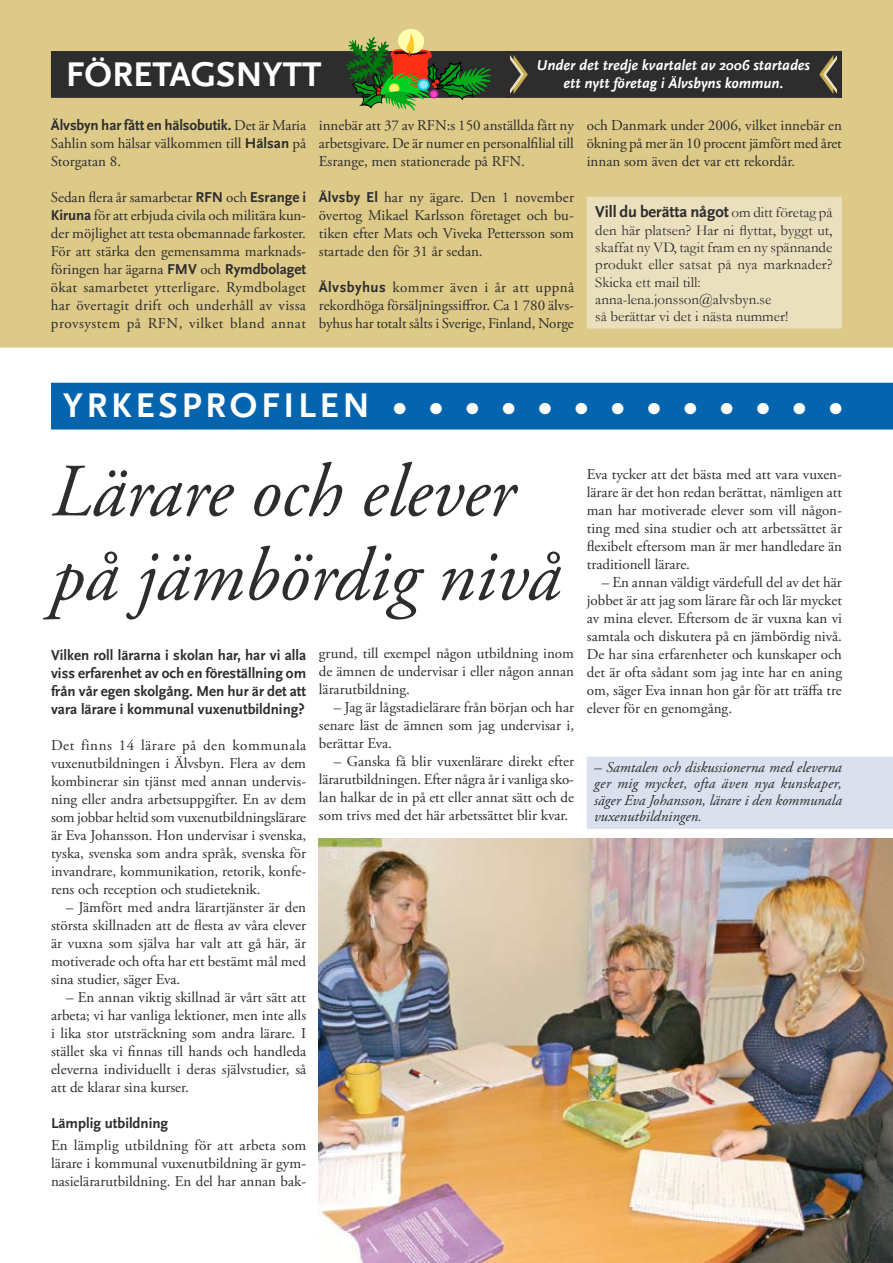
<style>
.page{position:relative;width:893px;height:1263px;background:#fff}
.page>*{position:absolute;margin:0;border:0;box-sizing:border-box;transform-origin:0 0}
.t1{font:italic 75px/84px "Adobe Garamond Pro";color:#2d2d2d}
.t2{font:700 36px "Scala Sans";letter-spacing:.1em;color:#fff}
.t3{font:700 36px "Scala Sans";color:#fff}
.t4{font:700 16.5px "Scala Sans";letter-spacing:-.005em;color:#2d2d2d}
.t5{font:15px/18px "Adobe Garamond Pro";color:#2d2d2d;text-align:justify}
.t6{font:700 15px/18px "Scala Sans";color:#2d2d2d;text-align:justify}
.t7{font:15px/17.2px "Garamond";color:#2d2d2d}
.t8{font:italic 15px/16.5px "Adobe Garamond Pro";color:#2d2d2d;text-align:justify}
.t9{font:italic 700 15px/18px "Scala Sans";color:#fff;text-align:center}
.s1{font-family:"Adobe Garamond Pro";font-weight:400}
.s2{font-family:"Scala Sans";font-weight:700}
.s3{font-family:"Garamond";font-weight:400;font-size:15px}
</style>
<div class="page">
<div style="left:0;top:0;width:893px;height:348px;background:#ddc988"></div>
<div style="left:52px;top:53px;width:788px;height:43px;background:#2d2d2d"></div>
<div style="left:51px;top:51px;width:791px;height:47px;border:3px solid #2d2d2d"></div>
<div style="left:588px;top:198px;width:252px;height:129px;background:#ebe0be"></div>
<div style="left:587px;top:197px;width:255px;height:132px;border:3px solid #ebe0be"></div>
<svg style="left:505px;top:47px;width:23px;height:51px"></svg>
<div style="left:505px;top:51px;width:5px;height:46px;background:#2d2d2d"></div>
<svg style="left:819px;top:51px;width:23px;height:51px"></svg>
<div style="left:837px;top:52px;width:5px;height:46px;background:#2d2d2d"></div>
<div style="left:51px;top:383px;width:842px;height:46px;background:#0464ae"></div>
<img style="left:319px;top:838px;width:574px;height:425px">
<div style="left:587px;top:756px;width:306px;height:73px;background:#dae0ee"></div>
<svg style="left:346px;top:29px;width:146px;height:82px"></svg>
<h2 class="t3" style="left:66px;top:55px;width:257px">FÖRETAGSNYTT</h2>
<p class="t9" style="left:537px;top:57px;width:275px">Under det tredje kvartalet av 2006 startades ett nytt företag i Älvsbyns kommun.</p>
<p class="t6" style="left:51px;top:117px;width:257px">Älvsbyn har fått en hälsobutik. <span class="s1">Det är Maria</span></p>
<p class="t5" style="left:51px;top:135px;width:257px">Sahlin som hälsar välkommen till <span class="s2">Hälsan</span> på<br>Storgatan 8.</p>
<p class="t5" style="left:51px;top:189px;width:257px">Sedan flera år samarbetar <span class="s2">RFN</span> och <span class="s2">Esrange i Kiruna</span> för att erbjuda civila och militära kun&shy;der möjlighet att testa obemannade farkoster.<br>För att stärka den gemensamma marknads&shy;föringen har ägarna <span class="s2">FMV</span> och <span class="s2">Rymdbolaget </span>ökat samarbetet ytterligare. Rymdbolaget har övertagit drift och underhåll av vissa provsystem på RFN, vilket bland annat</p>
<p class="t5" style="left:319px;top:117px;width:257px">innebär att 37 av RFN:s 150 anställda fått ny arbetsgivare. De är numer en personalfilial till Esrange, men stationerade på RFN.</p>
<p class="t5" style="left:319px;top:189px;width:257px"><span class="s2">Älvsby El</span> har ny ägare. Den 1 november övertog Mikael Karlsson företaget och bu&shy;tiken efter Mats och Viveka Pettersson som startade den för 31 år sedan.</p>
<p class="t5" style="left:319px;top:279px;width:257px"><span class="s2">Älvsbyhus</span> kommer även i år att uppnå rekordhöga försäljningssiffror. Ca 1 780 älvs&shy;byhus har totalt sålts i Sverige, Finland, Norge</p>
<p class="t5" style="left:587px;top:117px;width:257px">och Danmark under 2006, vilket innebär en ökning på mer än 10 procent jämfört med året innan som även det var ett rekordår.</p>
<p class="t4" style="left:595px;top:203px;width:239px">Vill du berätta något <span class="s3">om ditt företag på</span></p>
<p class="t7" style="left:595px;top:221px;width:239px">den här platsen? Har ni flyttat, byggt ut, skaffat ny VD, tagit fram en ny spännande produkt eller satsat på nya marknader?<br>Skicka ett mail till: anna-lena.jonsson@alvsbyn.se<br>så berättar vi det i nästa nummer!</p>
<h2 class="t2" style="left:63px;top:386px;width:780px">YRKESPROFILEN • • • • • • • • • • • • •</h2>
<h1 class="t1" style="left:51px;top:452px;width:511px">Lärare och elever på jämbördig nivå</h1>
<p class="t5" style="left:319px;top:645px;width:257px">grund, till exempel någon utbildning inom de ämnen de undervisar i eller någon annan lärarutbildning.</p>
<p class="t5" style="left:319px;top:699px;width:257px;text-indent:15px">– Jag är lågstadielärare från början och har senare läst de ämnen som jag undervisar i, berättar Eva.</p>
<p class="t5" style="left:319px;top:753px;width:257px;text-indent:15px">– Ganska få blir vuxenlärare direkt efter lärarutbildningen. Efter några år i vanliga sko&shy;lan halkar de in på ett eller annat sätt och de som trivs med det här arbetssättet blir kvar.</p>
<p class="t8" style="left:594px;top:759px;width:249px">– Samtalen och diskussionerna med eleverna ger mig mycket, ofta även nya kunskaper, säger Eva Johansson, lärare i den kommunala vuxenutbildningen.</p>
<p class="t5" style="left:587px;top:465px;width:257px">Eva tycker att det bästa med att vara vuxen&shy;lärare är det hon redan berättat, nämligen att man har motiverade elever som vill någon&shy;ting med sina studier och att arbetssättet är flexibelt eftersom man är mer handledare än traditionell lärare.</p>
<p class="t5" style="left:587px;top:573px;width:257px;text-indent:15px">– En annan väldigt värdefull del av det här jobbet är att jag som lärare får och lär mycket av mina elever. Eftersom de är vuxna kan vi samtala och diskutera på en jämbördig nivå.<br>De har sina erfarenheter och kunskaper och det är ofta sådant som jag inte har en aning om, säger Eva innan hon går för att träffa tre elever för en genomgång.</p>
<p class="t6" style="left:51px;top:646px;width:257px">Vilken roll lärarna i skolan har, har vi alla viss erfarenhet av och en föreställning om från vår egen skolgång. Men hur är det att vara lärare i kommunal vuxenutbildning?</p>
<p class="t5" style="left:51px;top:736px;width:257px">Det finns 14 lärare på den kommunala vuxenutbildningen i Älvsbyn. Flera av dem kombinerar sin tjänst med annan undervis&shy;ning eller andra arbetsuppgifter. En av dem som jobbar heltid som vuxenutbildningslärare är Eva Johansson. Hon undervisar i svenska, tyska, svenska som andra språk, svenska för invandrare, kommunikation, retorik, konfe&shy;rens och reception och studieteknik.</p>
<p class="t5" style="left:51px;top:898px;width:257px;text-indent:15px">– Jämfört med andra lärartjänster är den största skillnaden att de flesta av våra elever är vuxna som själva har valt att gå här, är motiverade och ofta har ett bestämt mål med sina studier, säger Eva.</p>
<p class="t5" style="left:51px;top:988px;width:257px;text-indent:15px">– En annan viktig skillnad är vårt sätt att arbeta; vi har vanliga lektioner, men inte alls i lika stor utsträckning som andra lärare. I stället ska vi finnas till hands och handleda eleverna individuellt i deras självstudier, så att de klarar sina kurser.</p>
<p class="t6" style="left:51px;top:1114px;width:119px">Lämplig utbildning</p>
<p class="t5" style="left:51px;top:1137px;width:257px">En lämplig utbildning för att arbeta som lärare i kommunal vuxenutbildning är gym&shy;nasielärarutbildning. En del har annan bak-</p>
</div>
